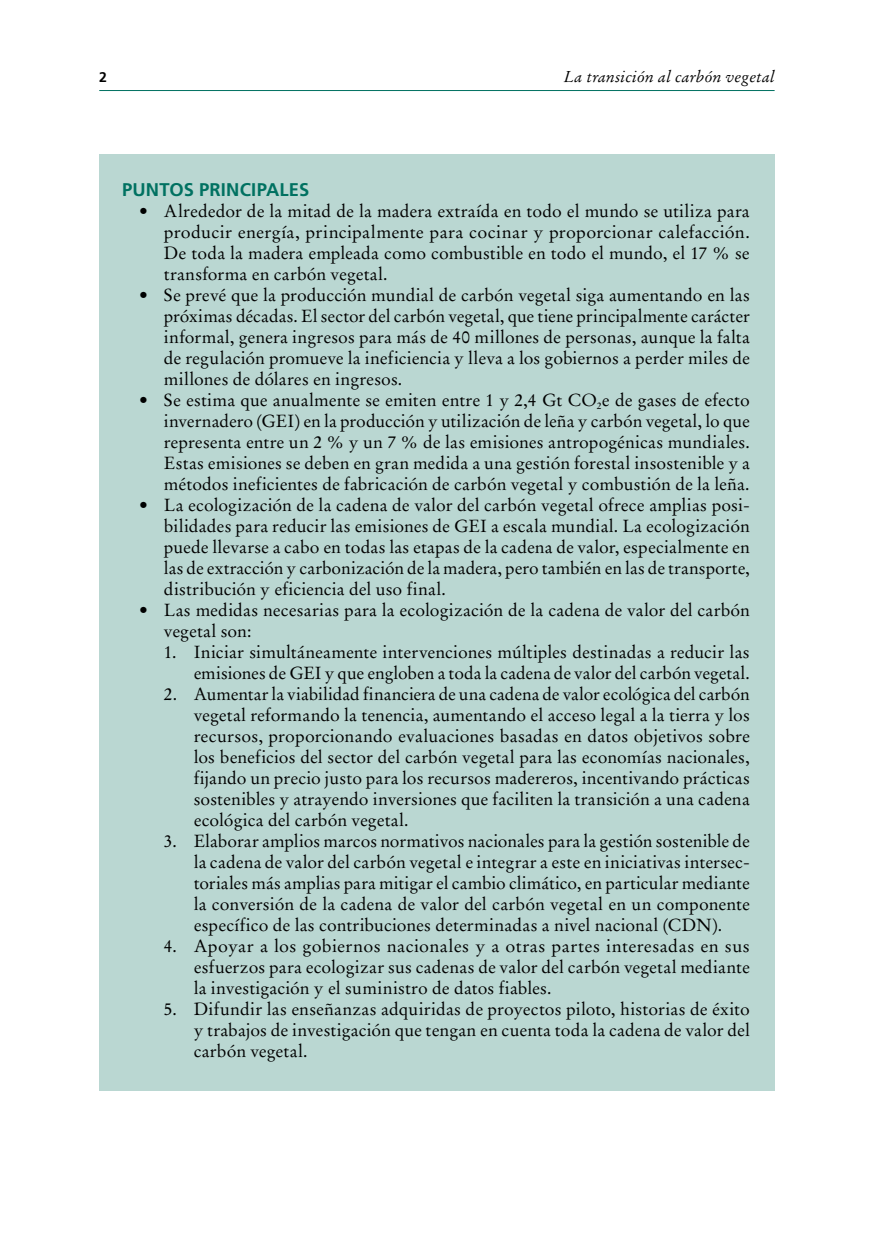
<style>
.page{position:relative;width:874px;height:1241px;background:#fff}
.page>*{position:absolute;margin:0;border:0;box-sizing:border-box;transform-origin:0 0}
.t1{font:700 18.38px "Frutiger LT Std";letter-spacing:.01em;color:#007161}
.t2{font:17.5px/21px "Stempel Garamond LT Std";letter-spacing:.01em;color:#000;text-align:justify}
.t3{font:italic 15.75px "Stempel Garamond LT Std";letter-spacing:.015em;color:#000}
.t4{font:700 14px "Frutiger LT Std";color:#000}
</style>
<div class="page">
<hr style="left:99px;top:90px;width:675px;height:1px;background:#007161">
<div style="left:99px;top:154px;width:675px;height:936px;background:#bad7d2"></div>
<p class="t4" style="left:99px;top:69px;width:9px">2</p>
<p class="t3" style="left:563px;top:67px;width:213px">La transición al carbón vegetal</p>
<p class="t1" style="left:122px;top:179px;width:188px">PUNTOS PRINCIPALES</p>
<p class="t2" style="left:164px;top:200px;width:587px;text-indent:-25px">• Alrededor de la mitad de la madera extraída en todo el mundo se utiliza para producir energía, principalmente para cocinar y proporcionar calefacción.<br>De toda la madera empleada como combustible en todo el mundo, el 17 % se transforma en carbón vegetal.</p>
<p class="t2" style="left:164px;top:284px;width:587px;text-indent:-25px">• Se prevé que la producción mundial de carbón vegetal siga aumentando en las próximas décadas. El sector del carbón vegetal, que tiene principalmente carácter informal, genera ingresos para más de 40 millones de personas, aunque la falta de regulación promueve la ineficiencia y lleva a los gobiernos a perder miles de millones de dólares en ingresos.</p>
<p class="t2" style="left:164px;top:389px;width:587px;text-indent:-25px">• Se estima que anualmente se emiten entre 1 y 2,4 Gt CO<sub>2</sub>e de gases de efecto invernadero (GEI) en la producción y utilización de leña y carbón vegetal, lo que representa entre un 2 % y un 7 % de las emisiones antropogénicas mundiales.<br>Estas emisiones se deben en gran medida a una gestión forestal insostenible y a métodos ineficientes de fabricación de carbón vegetal y combustión de la leña.</p>
<p class="t2" style="left:164px;top:494px;width:587px;text-indent:-25px">• La ecologización de la cadena de valor del carbón vegetal ofrece amplias posi&shy;bilidades para reducir las emisiones de GEI a escala mundial. La ecologización puede llevarse a cabo en todas las etapas de la cadena de valor, especialmente en las de extracción y carbonización de la madera, pero también en las de transporte, distribución y eficiencia del uso final.</p>
<p class="t2" style="left:164px;top:599px;width:587px;text-indent:-25px">• Las medidas necesarias para la ecologización de la cadena de valor del carbón vegetal son:</p>
<p class="t2" style="left:164px;top:641px;width:587px;text-align:right">1. Iniciar simultáneamente intervenciones múltiples destinadas a reducir las emisiones de GEI y que engloben a toda la cadena de valor del carbón vegetal.</p>
<p class="t2" style="left:193px;top:683px;width:557px;text-indent:-30px">2. Aumentar la viabilidad financiera de una cadena de valor ecológica del carbón vegetal reformando la tenencia, aumentando el acceso legal a la tierra y los recursos, proporcionando evaluaciones basadas en datos objetivos sobre los beneficios del sector del carbón vegetal para las economías nacionales, fijando un precio justo para los recursos madereros, incentivando prácticas sostenibles y atrayendo inversiones que faciliten la transición a una cadena ecológica del carbón vegetal.</p>
<p class="t2" style="left:193px;top:830px;width:557px;text-indent:-30px">3. Elaborar amplios marcos normativos nacionales para la gestión sostenible de la cadena de valor del carbón vegetal e integrar a este en iniciativas intersec&shy;toriales más amplias para mitigar el cambio climático, en particular mediante la conversión de la cadena de valor del carbón vegetal en un componente específico de las contribuciones determinadas a nivel nacional (CDN).</p>
<p class="t2" style="left:193px;top:935px;width:557px;text-indent:-30px">4. Apoyar a los gobiernos nacionales y a otras partes interesadas en sus esfuerzos para ecologizar sus cadenas de valor del carbón vegetal mediante la investigación y el suministro de datos fiables.</p>
<p class="t2" style="left:193px;top:998px;width:557px;text-indent:-30px">5. Difundir las enseñanzas adquiridas de proyectos piloto, historias de éxito y trabajos de investigación que tengan en cuenta toda la cadena de valor del carbón vegetal.</p>
</div>
